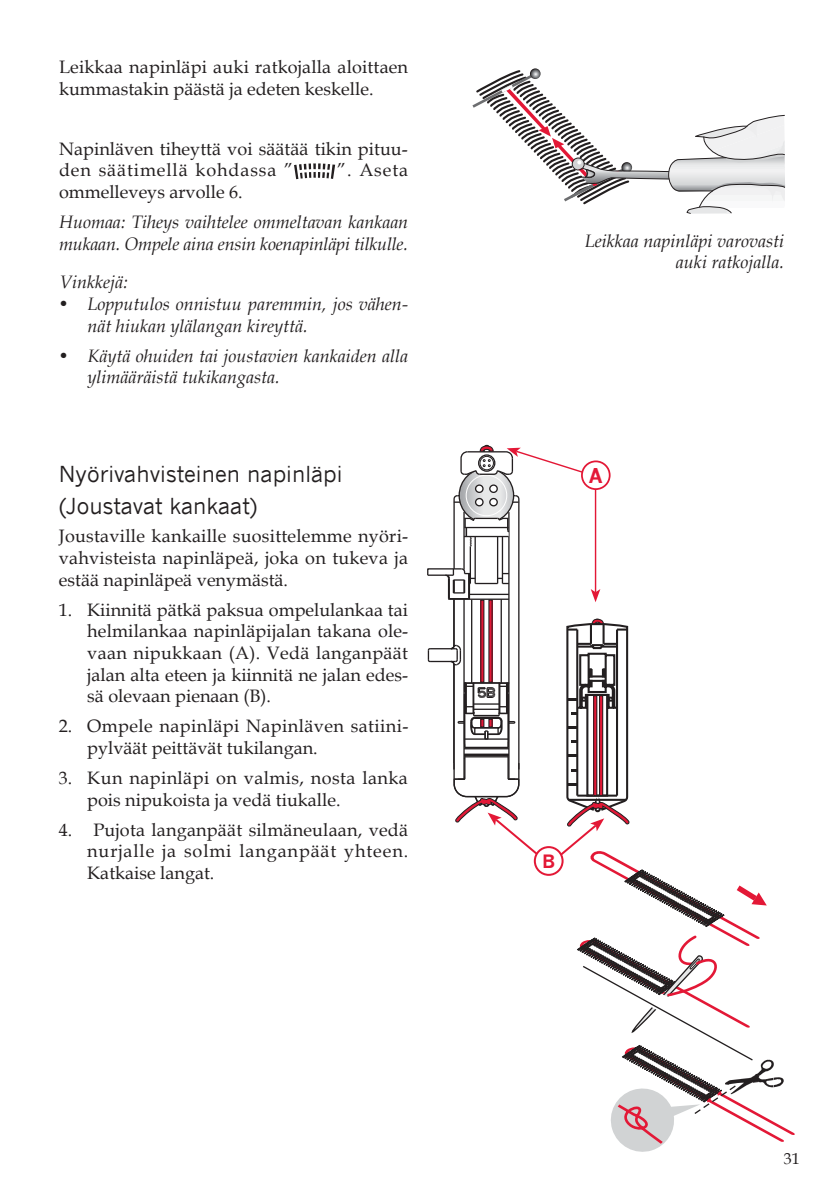
<style>
.page{position:relative;width:839px;height:1190px;background:#fff}
.page>*{position:absolute;margin:0;border:0;box-sizing:border-box;transform-origin:0 0}
.t1{font:22px/32px "News Gothic WGL";color:#231f20}
.t2{font:700 20px "News Gothic WGL";color:#e31836}
.t3{font:18px/21.6px "Book Antiqua";letter-spacing:.005em;color:#231f20;text-align:justify}
.t4{font:italic 18px/21.6px "Book Antiqua";color:#231f20}
.t5{font:18px/21.6px "Book Antiqua";letter-spacing:.025em;color:#231f20}
.t6{font:700 18px "News Gothic WGL";color:#e31836}
.t7{font:16px "Book Antiqua";color:#231f20}
</style>
<div class="page">
<hr style="left:453px;top:599px;width:1px;height:46px;background:#231f20">
<hr style="left:453px;top:502px;width:1px;height:67px;background:#231f20">
<hr style="left:463px;top:599px;width:1px;height:180px;background:#231f20">
<hr style="left:463px;top:512px;width:1px;height:57px;background:#231f20">
<hr style="left:470px;top:600px;width:2px;height:83px;background:#231f20">
<hr style="left:500px;top:599px;width:1px;height:84px;background:#231f20">
<hr style="left:508px;top:512px;width:1px;height:267px;background:#231f20">
<hr style="left:518px;top:502px;width:1px;height:277px;background:#231f20">
<hr style="left:469px;top:546px;width:1px;height:37px;background:#231f20">
<hr style="left:474px;top:536px;width:1px;height:47px;background:#231f20">
<hr style="left:496px;top:536px;width:2px;height:47px;background:#231f20">
<hr style="left:501px;top:536px;width:2px;height:47px;background:#231f20">
<svg style="left:427px;top:567px;width:81px;height:33px"></svg>
<hr style="left:594px;top:466px;width:2px;height:126px;background:#e31836">
<svg style="left:590px;top:589px;width:10px;height:13px"></svg>
<svg style="left:453px;top:444px;width:132px;height:104px"></svg>
<div style="left:581px;top:461px;width:28px;height:28px;background:#fff;border-radius:50%"></div>
<div style="left:580px;top:460px;width:30px;height:30px;border:2px solid #e31836;border-radius:50%"></div>
<svg style="left:472px;top:68px;width:312px;height:146px"></svg>
<svg style="left:294px;top:163px;width:41px;height:16px"></svg>
<svg style="left:427px;top:617px;width:368px;height:535px"></svg>
<div style="left:534px;top:847px;width:28px;height:27px;background:#fff;border-radius:50%"></div>
<div style="left:533px;top:846px;width:30px;height:29px;border:2px solid #e31836;border-radius:50%"></div>
<p class="t3" style="left:59px;top:56px;width:350px">Leikkaa napinläpi auki ratkojalla aloittaen kummastakin päästä ja edeten keskelle.</p>
<p class="t3" style="left:59px;top:138px;width:350px">Napinläven tiheyttä voi säätää tikin pituu&shy;den säätimellä kohdassa ”</p>
<p class="t3" style="left:337px;top:160px;width:72px">”. Aseta</p>
<p class="t3" style="left:59px;top:181px;width:185px">ommelleveys arvolle 6.</p>
<p class="t4" style="left:59px;top:212px;width:350px">Huomaa: Tiheys vaihtelee ommeltavan kankaan mukaan. Ompele aina ensin koenapinläpi tilkulle.</p>
<p class="t4" style="left:59px;top:272px;width:70px">Vinkkejä:</p>
<p class="t4" style="left:87px;top:293px;width:322px;text-indent:-28px">• Lopputulos onnistuu paremmin, jos vähen&shy;nät hiukan ylälangan kireyttä.</p>
<p class="t4" style="left:87px;top:345px;width:322px;text-indent:-28px">• Käytä ohuiden tai joustavien kankaiden alla ylimääräistä tukikangasta.</p>
<p class="t1" style="left:59px;top:458px;width:285px">Nyörivahvisteinen napinläpi (Joustavat kankaat)</p>
<p class="t3" style="left:59px;top:526px;width:350px">Joustaville kankaille suosittelemme nyöri&shy;vahvisteista napinläpeä, joka on tukeva ja estää napinläpeä venymästä.</p>
<p class="t3" style="left:87px;top:599px;width:322px;text-indent:-28px">1. Kiinnitä pätkä paksua ompelulankaa tai helmilankaa napinläpijalan takana ole&shy;vaan nipukkaan (A). Vedä langanpäät jalan alta eteen ja kiinnitä ne jalan edes&shy;sä olevaan pienaan (B).</p>
<p class="t5" style="left:87px;top:715px;width:322px;text-indent:-28px">2. Ompele napinläpi Napinläven satiini&shy;pylväät peittävät tukilangan.</p>
<p class="t5" style="left:87px;top:767px;width:322px;text-indent:-28px">3. Kun napinläpi on valmis, nosta lanka pois nipukoista ja vedä tiukalle.</p>
<p class="t3" style="left:87px;top:819px;width:322px;text-indent:-28px">4. Pujota langanpäät silmäneulaan, vedä nurjalle ja solmi langanpäät yhteen.<br>Katkaise langat.</p>
<p class="t4" style="left:584px;top:230px;width:201px;text-align:right">Leikkaa napinläpi varovasti auki ratkojalla.</p>
<p class="t2" style="left:588px;top:464px;width:15px">A</p>
<p class="t6" style="left:542px;top:850px;width:15px">B</p>
<p class="t7" style="left:783px;top:1149px;width:17px">31</p>
</div>
